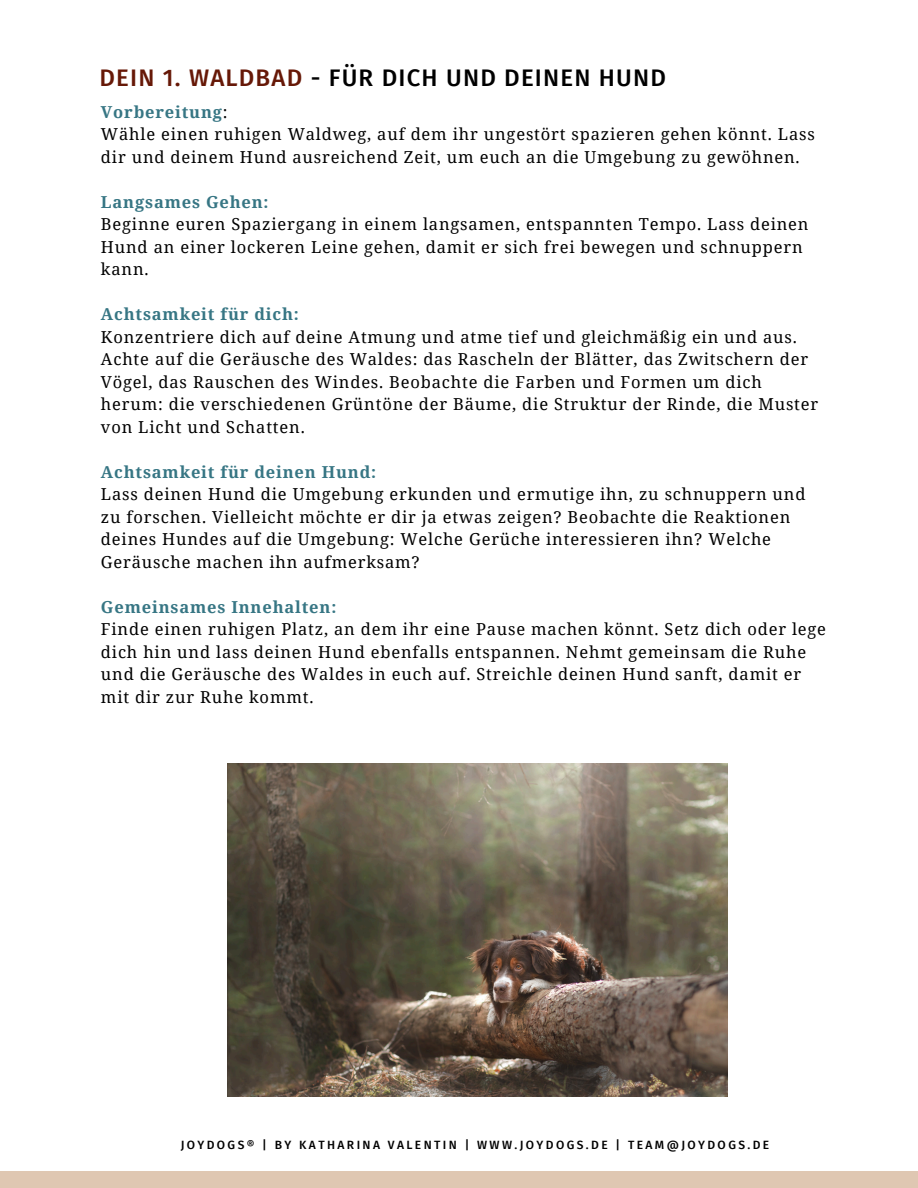
<style>
.page{position:relative;width:918px;height:1188px;background:#fff}
.page>*{position:absolute;margin:0;border:0;box-sizing:border-box;transform-origin:0 0}
.t1{font:500 24px "Fira Sans";letter-spacing:.05em;color:#000}
.t2{font:16.5px/22.5px "Noto Serif";letter-spacing:.05em;color:#000}
.t3{font:700 16.5px "Noto Serif";letter-spacing:.05em;color:#377684}
.t4{font:500 12px "Fira Sans";letter-spacing:.2em;color:#000}
.s1{color:#661807}
.s2{font-weight:400;color:#000}
.s3{font-weight:700;color:#377684}
</style>
<div class="page">
<div style="left:0;top:1172px;width:918px;height:16px;background:#dfc7b2"></div>
<img style="left:228px;top:763px;width:499px;height:333px">
<p class="t1" style="left:99px;top:63px;width:568px"><span class="s1">DEIN 1. WALDBAD</span> - FÜR DICH UND DEINEN HUND</p>
<h2 class="t3" style="left:101px;top:100px;width:128px">Vorbereitung<span class="s2">:</span></h2>
<p class="t2" style="left:101px;top:123px;width:715px">Wähle einen ruhigen Waldweg, auf dem ihr ungestört spazieren gehen könnt. Lass dir und deinem Hund ausreichend Zeit, um euch an die Umgebung zu gewöhnen.</p>
<h2 class="t3" style="left:101px;top:190px;width:169px">Langsames Gehen:</h2>
<p class="t2" style="left:101px;top:213px;width:709px">Beginne euren Spaziergang in einem langsamen, entspannten Tempo. Lass deinen<br>Hund an einer lockeren Leine gehen, damit er sich frei bewegen und schnuppern kann.</p>
<h2 class="t3" style="left:101px;top:303px;width:199px">Achtsamkeit für dich:</h2>
<p class="t2" style="left:101px;top:325px;width:719px">Konzentriere dich auf deine Atmung und atme tief und gleichmäßig ein und aus.<br>Achte auf die Geräusche des Waldes: das Rascheln der Blätter, das Zwitschern der Vögel, das Rauschen des Windes. Beobachte die Farben und Formen um dich herum: die verschiedenen Grüntöne der Bäume, die Struktur der Rinde, die Muster von Licht und Schatten.</p>
<h2 class="t3" style="left:101px;top:460px;width:277px">Achtsamkeit für deinen Hund:</h2>
<p class="t2" style="left:101px;top:483px;width:706px">Lass deinen Hund die Umgebung erkunden und ermutige ihn, zu schnuppern und zu forschen. Vielleicht möchte er dir ja etwas zeigen? Beobachte die Reaktionen deines Hundes auf die Umgebung: Welche Gerüche interessieren ihn? Welche Geräusche machen ihn aufmerksam?</p>
<p class="t2" style="left:101px;top:595px;width:727px"><span class="s3">Gemeinsames Innehalten:<br></span>Finde einen ruhigen Platz, an dem ihr eine Pause machen könnt. Setz dich oder lege dich hin und lass deinen Hund ebenfalls entspannen. Nehmt gemeinsam die Ruhe und die Geräusche des Waldes in euch auf. Streichle deinen Hund sanft, damit er mit dir zur Ruhe kommt.</p>
<p class="t4" style="left:181px;top:1138px;width:590px">JOYDOGS® | BY KATHARINA VALENTIN | WWW.JOYDOGS.DE | TEAM@JOYDOGS.DE</p>
</div>
